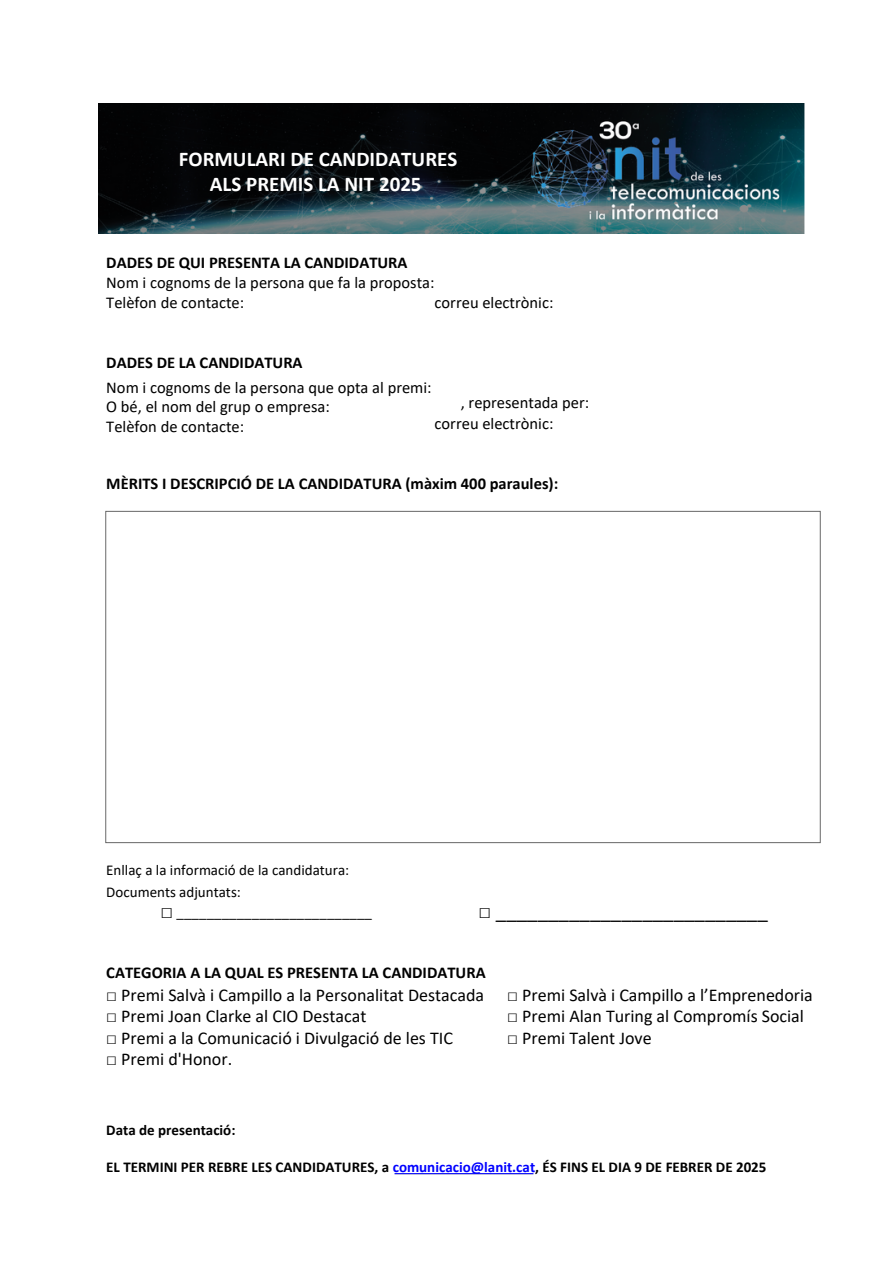
<style>
.page{position:relative;width:894px;height:1264px;background:#fff}
.page>*{position:absolute;margin:0;border:0;box-sizing:border-box;transform-origin:0 0}
.t1{font:700 21px/24.8px "Calibri";color:#fff;text-align:center}
.t2{font:21px "Calibri";color:#000}
.t3{font:18px "Calibri";color:#000}
.t4{font:16.5px/19.6px "Calibri";color:#000}
.t5{font:700 16.5px "Calibri";color:#000}
.t6{font:700 15px "Calibri";color:#000}
.t7{font:15px "Calibri";color:#000}
.s1{color:#00f}
</style>
<div class="page">
<img style="left:394px;top:1173px;width:140px;height:1px">
<img style="left:105px;top:510px;width:716px;height:334px">
<img style="left:99px;top:104px;width:705px;height:129px">
<p class="t1" style="left:179px;top:149px;width:280px">FORMULARI DE CANDIDATURES<br>ALS PREMIS LA NIT 2025</p>
<p class="t5" style="left:106px;top:255px;width:303px">DADES DE QUI PRESENTA LA CANDIDATURA</p>
<p class="t4" style="left:106px;top:274px;width:329px">Nom i cognoms de la persona que fa la proposta:<br>Telèfon de contacte:</p>
<p class="t4" style="left:434px;top:293px;width:120px">correu electrònic:</p>
<p class="t5" style="left:106px;top:356px;width:198px">DADES DE LA CANDIDATURA</p>
<p class="t4" style="left:106px;top:379px;width:327px">Nom i cognoms de la persona que opta al premi:<br>O bé, el nom del grup o empresa:<br>Telèfon de contacte:</p>
<p class="t4" style="left:434px;top:393px;width:156px;line-height:20.7px;text-indent:26px">, representada per: correu electrònic:</p>
<p class="t5" style="left:106px;top:476px;width:453px">MÈRITS I DESCRIPCIÓ DE LA CANDIDATURA (màxim 400 paraules):</p>
<p class="t7" style="left:106px;top:864px;width:244px">Enllaç a la informació de la candidatura:</p>
<p class="t7" style="left:106px;top:885px;width:136px">Documents adjuntats:</p>
<p class="t7" style="left:176px;top:906px;width:197px">__________________________</p>
<p class="t2" style="left:160px;top:902px;width:14px">□</p>
<p class="t2" style="left:478px;top:902px;width:291px">□ __________________________</p>
<p class="t5" style="left:106px;top:965px;width:381px">CATEGORIA A LA QUAL ES PRESENTA LA CANDIDATURA</p>
<p class="t3" style="left:106px;top:987px;width:379px">□ Premi Salvà i Campillo a la Personalitat Destacada</p>
<p class="t3" style="left:106px;top:1008px;width:261px">□ Premi Joan Clarke al CIO Destacat</p>
<p class="t3" style="left:106px;top:1030px;width:348px">□ Premi a la Comunicació i Divulgació de les TIC</p>
<p class="t3" style="left:106px;top:1051px;width:127px">□ Premi d'Honor.</p>
<p class="t3" style="left:507px;top:987px;width:307px">□ Premi Salvà i Campillo a l’Emprenedoria</p>
<p class="t3" style="left:507px;top:1008px;width:298px">□ Premi Alan Turing al Compromís Social</p>
<p class="t3" style="left:507px;top:1030px;width:146px">□ Premi Talent Jove</p>
<p class="t6" style="left:106px;top:1123px;width:131px">Data de presentació:</p>
<p class="t6" style="left:106px;top:1160px;width:661px">EL TERMINI PER REBRE LES CANDIDATURES, a <span class="s1">comunicacio@lanit.cat</span>, ÉS FINS EL DIA 9 DE FEBRER DE 2025</p>
</div>
